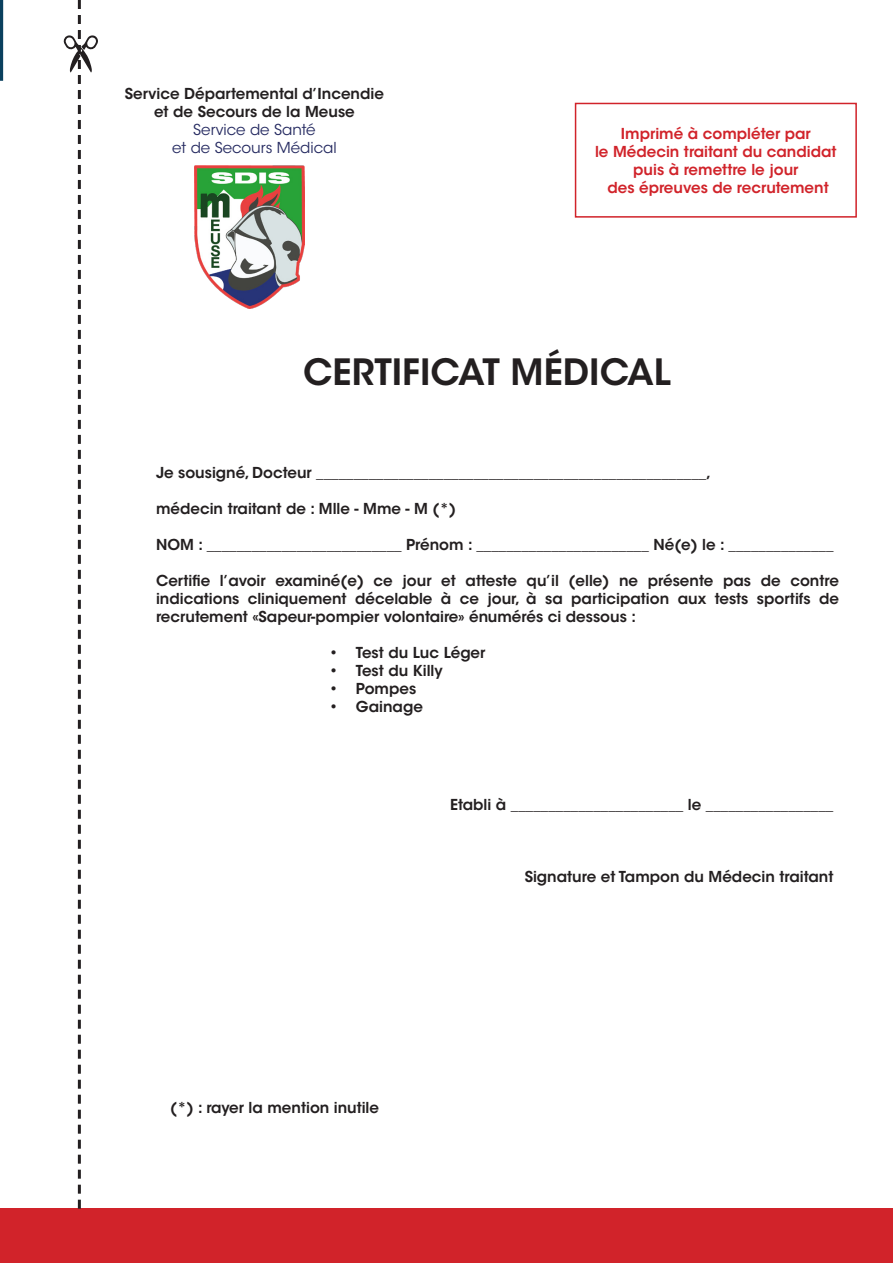
<style>
.page{position:relative;width:893px;height:1263px;background:#fff}
.page>*{position:absolute;margin:0;border:0;box-sizing:border-box;transform-origin:0 0}
.t1{font:600 36px "ITC Avant Garde Std";color:#231f20}
.t2{font:600 15px/18px "ITC Avant Garde Std";color:#231f20;text-align:justify}
.t3{font:600 15px "ITC Avant Garde Std";color:#d1232a}
.t4{font:15px "ITC Avant Garde Std";color:#242960}
</style>
<div class="page">
<svg style="left:0;top:0;width:3px;height:81px"></svg>
<div style="left:0;top:1209px;width:893px;height:54px;background:#d1232a"></div>
<svg style="left:62px;top:0;width:36px;height:1209px"></svg>
<img style="left:194px;top:166px;width:110px;height:142px">
<div style="left:575px;top:103px;width:282px;height:115px;border:2px solid #d1232a"></div>
<p class="t2" style="left:125px;top:84px;width:261px">Service Départemental d’Incendie</p>
<p class="t2" style="left:154px;top:102px;width:202px">et de Secours de la Meuse</p>
<p class="t4" style="left:193px;top:120px;width:124px">Service de Santé</p>
<p class="t4" style="left:172px;top:138px;width:166px">et de Secours Médical</p>
<p class="t3" style="left:621px;top:124px;width:191px">Imprimé à compléter par</p>
<p class="t3" style="left:595px;top:142px;width:243px">le Médecin traitant du candidat</p>
<p class="t3" style="left:633px;top:160px;width:167px">puis à remettre le jour</p>
<p class="t3" style="left:607px;top:178px;width:223px">des épreuves de recrutement</p>
<p class="t1" style="left:303px;top:349px;width:369px">CERTIFICAT MÉDICAL</p>
<p class="t2" style="left:156px;top:464px;width:556px">Je sousigné, Docteur ____________________________________________________,</p>
<p class="t2" style="left:156px;top:500px;width:302px">médecin traitant de : Mlle - Mme - M (*)</p>
<p class="t2" style="left:156px;top:536px;width:679px">NOM : __________________________ Prénom : _______________________ Né(e) le : ______________</p>
<p class="t2" style="left:156px;top:572px;width:684px">Certifie l’avoir examiné(e) ce jour et atteste qu’il (elle) ne présente pas de contre indications cliniquement décelable à ce jour, à sa participation aux tests sportifs de recrutement «Sapeur-pompier volontaire» énumérés ci dessous :</p>
<p class="t2" style="left:329px;top:644px;width:158px">• Test du Luc Léger</p>
<p class="t2" style="left:329px;top:662px;width:115px">• Test du Killy</p>
<p class="t2" style="left:329px;top:680px;width:89px">• Pompes</p>
<p class="t2" style="left:329px;top:698px;width:96px">• Gainage</p>
<p class="t2" style="left:450px;top:795px;width:385px">Etabli à _______________________ le _________________</p>
<p class="t2" style="left:170px;top:1098px;width:211px">(*) : rayer la mention inutile</p>
<p class="t2" style="left:525px;top:867px;width:310px">Signature et Tampon du Médecin traitant</p>
</div>
